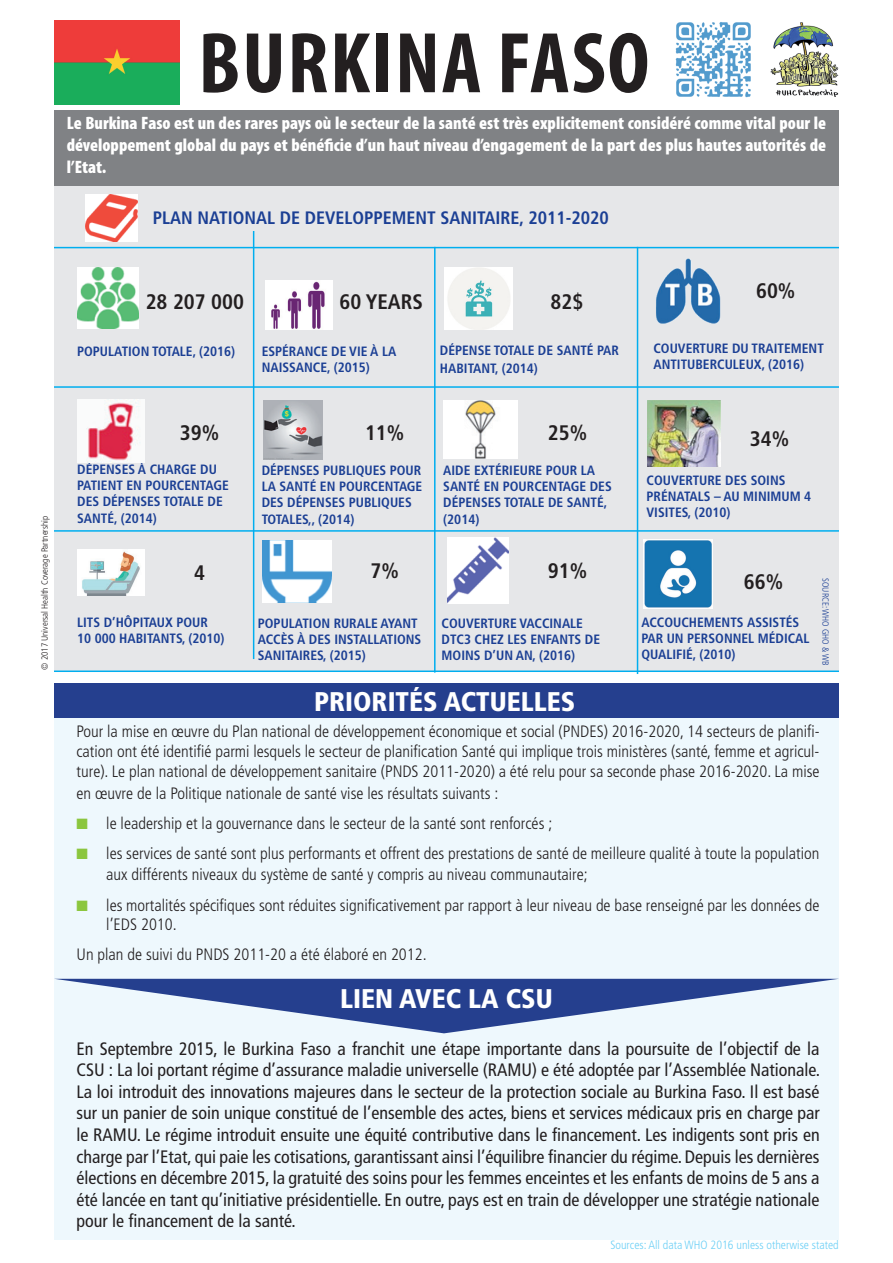
<style>
.page{position:relative;width:893px;height:1263px;background:#fff}
.page>*{position:absolute;margin:0;border:0;box-sizing:border-box;transform-origin:0 0}
.t1{font:700 condensed 87px "Myriad Pro";letter-spacing:.02em;color:#231f20}
.t2{font:900 condensed 33px "Frutiger LT Std";color:#fff}
.t3{font:900 condensed 27px "Frutiger LT Std";color:#fff}
.t4{font:700 condensed 21px "Frutiger LT Std";color:#231f20}
.t5{font:condensed 18px/21.6px "Frutiger LT Std";color:#231f20;text-align:justify}
.t6{font:900 condensed 18px/21.6px "Myriad Pro";color:#fff;text-align:justify}
.t7{font:700 condensed 18px "Frutiger LT Std";color:#1b3f94}
.t8{font:300 condensed 16.5px/19.8px "Frutiger LT Std";color:#231f20}
.t9{font:700 condensed 13.5px/16.2px "Frutiger LT Std";color:#1b3f94}
.t10{font:300 condensed 12px "Frutiger LT Std";color:#6ed0f6}
.t11{font:300 condensed 9px "Frutiger LT Std";color:#231f20}
.t12{font:300 condensed 9px "Frutiger LT Std";color:#1b3f94}
.s1{color:#8bc63e}
</style>
<div class="page">
<div style="left:55px;top:831px;width:784px;height:408px;background:#eef8fd"></div>
<img style="left:770px;top:22px;width:68px;height:74px">
<img style="left:675px;top:22px;width:76px;height:76px">
<div style="left:54px;top:111px;width:785px;height:78px;background:#808285"></div>
<div style="left:54px;top:684px;width:785px;height:34px;background:#253f8e"></div>
<svg style="left:54px;top:979px;width:783px;height:54px"></svg>
<div style="left:55px;top:719px;width:784px;height:114px;background:#eef8fd"></div>
<img style="left:54px;top:21px;width:125px;height:83px">
<div style="left:54px;top:186px;width:785px;height:485px;background:#e6e7e9"></div>
<img style="left:77px;top:267px;width:62px;height:62px">
<img style="left:265px;top:280px;width:67px;height:49px">
<img style="left:444px;top:267px;width:68px;height:63px">
<img style="left:77px;top:400px;width:68px;height:62px">
<img style="left:263px;top:400px;width:60px;height:59px">
<img style="left:443px;top:400px;width:75px;height:59px">
<img style="left:77px;top:549px;width:68px;height:46px">
<img style="left:263px;top:541px;width:69px;height:61px">
<img style="left:447px;top:537px;width:62px;height:66px">
<img style="left:656px;top:258px;width:65px;height:66px">
<img style="left:648px;top:400px;width:73px;height:67px">
<img style="left:643px;top:539px;width:69px;height:69px">
<hr style="left:54px;top:386px;width:785px;height:2px;background:#00aeef">
<hr style="left:54px;top:247px;width:785px;height:1px;background:#00aeef">
<hr style="left:54px;top:530px;width:785px;height:2px;background:#00aeef">
<hr style="left:54px;top:670px;width:785px;height:2px;background:#00aeef">
<hr style="left:253px;top:231px;width:1px;height:428px;background:#00aeef">
<hr style="left:434px;top:247px;width:2px;height:426px;background:#00aeef">
<hr style="left:637px;top:247px;width:1px;height:427px;background:#00aeef">
<img style="left:86px;top:195px;width:51px;height:47px">
<h1 class="t1" style="left:198px;top:15px;width:452px">BURKINA FASO</h1>
<p class="t6" style="left:67px;top:113px;width:761px">Le Burkina Faso est un des rares pays où le secteur de la santé est très explicitement considéré comme vital pour le développement global du pays et bénéficie d’un haut niveau d’engagement de la part des plus hautes autorités de l’Etat.</p>
<p class="t7" style="left:153px;top:207px;width:457px">PLAN NATIONAL DE DEVELOPPEMENT SANITAIRE, 2011-2020</p>
<p class="t11" style="left:40px;top:670px;width:155px;rotate:-90deg">© 2017 Universal Health Coverage Partnership</p>
<p class="t4" style="left:146px;top:290px;width:100px">28 207 000</p>
<p class="t4" style="left:340px;top:290px;width:85px">60 YEARS</p>
<p class="t4" style="left:551px;top:290px;width:34px">82$</p>
<p class="t4" style="left:756px;top:278px;width:41px">60%</p>
<p class="t9" style="left:440px;top:341px;width:181px;line-height:18px">DÉPENSE TOTALE DE SANTÉ PAR<br>HABITANT, (2014)</p>
<p class="t9" style="left:77px;top:343px;width:160px">POPULATION TOTALE, (2016)</p>
<p class="t9" style="left:653px;top:340px;width:172px">COUVERTURE DU TRAITEMENT<br>ANTITUBERCULEUX, (2016)</p>
<p class="t9" style="left:262px;top:343px;width:136px">ESPÉRANCE DE VIE À LA<br>NAISSANCE, (2015)</p>
<p class="t4" style="left:180px;top:420px;width:41px">39%</p>
<p class="t4" style="left:365px;top:420px;width:41px">11%</p>
<p class="t4" style="left:548px;top:420px;width:41px">25%</p>
<p class="t4" style="left:750px;top:426px;width:41px">34%</p>
<p class="t9" style="left:77px;top:461px;width:153px">DÉPENSES À CHARGE DU<br>PATIENT EN POURCENTAGE<br>DES DÉPENSES TOTALE DE<br>SANTÉ, (2014)</p>
<p class="t9" style="left:262px;top:462px;width:162px">DÉPENSES PUBLIQUES POUR<br>LA SANTÉ EN POURCENTAGE<br>DES DÉPENSES PUBLIQUES<br>TOTALES,, (2014)</p>
<p class="t9" style="left:443px;top:462px;width:170px">AIDE EXTÉRIEURE POUR LA<br>SANTÉ EN POURCENTAGE DES<br>DÉPENSES TOTALE DE SANTÉ, (2014)</p>
<p class="t9" style="left:647px;top:472px;width:166px">COUVERTURE DES SOINS<br>PRÉNATALS – AU MINIMUM 4<br>VISITES, (2010)</p>
<p class="t4" style="left:194px;top:561px;width:12px">4</p>
<p class="t9" style="left:77px;top:614px;width:149px">LITS D’HÔPITAUX POUR<br>10 000 HABITANTS, (2010)</p>
<p class="t4" style="left:370px;top:558px;width:30px">7%</p>
<p class="t4" style="left:548px;top:558px;width:41px">91%</p>
<p class="t4" style="left:744px;top:569px;width:41px">66%</p>
<p class="t9" style="left:258px;top:615px;width:165px">POPULATION RURALE AYANT<br>ACCÈS À DES INSTALLATIONS<br>SANITAIRES, (2015)</p>
<p class="t9" style="left:442px;top:615px;width:160px">COUVERTURE VACCINALE<br>DTC3 CHEZ LES ENFANTS DE<br>MOINS D’UN AN, (2016)</p>
<p class="t9" style="left:641px;top:614px;width:170px">ACCOUCHEMENTS ASSISTÉS<br>PAR UN PERSONNEL MÉDICAL<br>QUALIFIÉ, (2010)</p>
<p class="t12" style="left:831px;top:578px;width:88px;rotate:90deg">Source: WHO GHO &amp; WB</p>
<h3 class="t3" style="left:314px;top:685px;width:263px">PRIORITÉS ACTUELLES</h3>
<h2 class="t2" style="left:267px;top:701px;width:361px">RÉFORMES ET PRIORITÉS</h2>
<p class="t8" style="left:77px;top:722px;width:745px;text-align:justify">Pour la mise en œuvre du Plan national de développement économique et social (PNDES) 2016-2020, 14 secteurs de planifi&shy;cation ont été identifié parmi lesquels le secteur de planification Santé qui implique trois ministères (santé, femme et agricul&shy;ture). Le plan national de développement sanitaire (PNDS 2011-2020) a été relu pour sa seconde phase 2016-2020. La mise</p>
<p class="t8" style="left:77px;top:783px;width:423px">en œuvre de la Politique nationale de santé vise les résultats suivants :</p>
<p class="t8" style="left:77px;top:813px;width:477px"><span class="s1">■</span> le leadership et la gouvernance dans le secteur de la santé sont renforcés ;</p>
<p class="t8" style="left:106px;top:842px;width:715px;line-height:21.6px;text-indent:-30px"><span class="s1">■</span> les services de santé sont plus performants et offrent des prestations de santé de meilleure qualité à toute la population aux différents niveaux du système de santé y compris au niveau communautaire;</p>
<p class="t8" style="left:106px;top:895px;width:715px;text-indent:-30px"><span class="s1">■</span> les mortalités spécifiques sont réduites significativement par rapport à leur niveau de base renseigné par les données de l’EDS 2010.</p>
<p class="t8" style="left:77px;top:945px;width:352px">Un plan de suivi du PNDS 2011-20 a été élaboré en 2012.</p>
<h3 class="t3" style="left:340px;top:983px;width:214px">LIEN AVEC LA CSU</h3>
<p class="t5" style="left:77px;top:1038px;width:745px">En Septembre 2015, le Burkina Faso a franchit une étape importante dans la poursuite de l’objectif de la CSU : La loi portant régime d’assurance maladie universelle (RAMU) e été adoptée par l’Assemblée Nationale.<br>La loi introduit des innovations majeures dans le secteur de la protection sociale au Burkina Faso. Il est basé sur un panier de soin unique constitué de l’ensemble des actes, biens et services médicaux pris en charge par le RAMU. Le régime introduit ensuite une équité contributive dans le financement. Les indigents sont pris en charge par l’Etat, qui paie les cotisations, garantissant ainsi l’équilibre financier du régime. Depuis les dernières élections en décembre 2015, la gratuité des soins pour les femmes enceintes et les enfants de moins de 5 ans a été lancée en tant qu’initiative présidentielle. En outre, pays est en train de développer une stratégie nationale pour le financement de la santé.</p>
<p class="t10" style="left:610px;top:1237px;width:230px">Sources: All data WHO 2016 unless otherwise stated</p>
</div>
